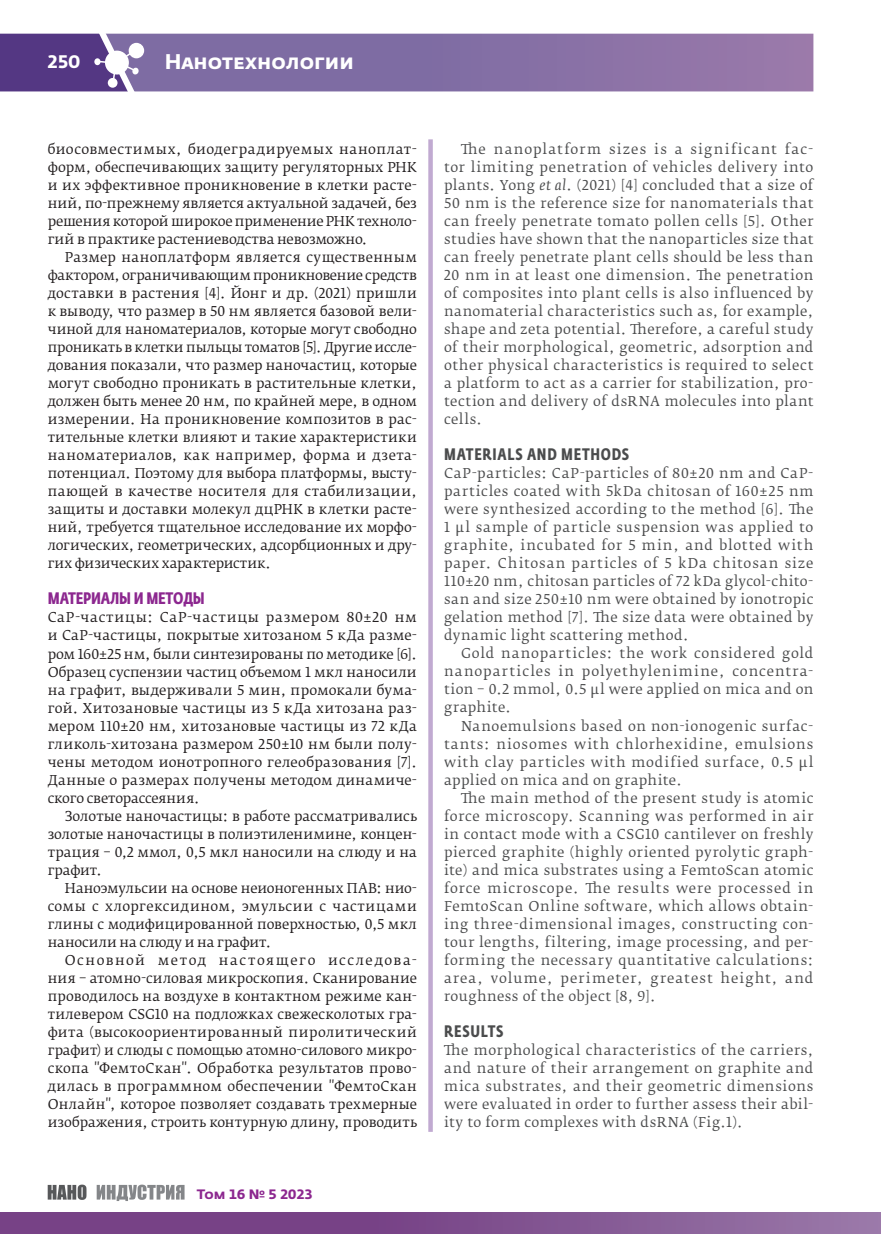
<style>
.page{position:relative;width:881px;height:1234px;background:#fff}
.page>*{position:absolute;margin:0;border:0;box-sizing:border-box;transform-origin:0 0}
.t1{font:700 21px "Fedra Sans Alt Pro";color:#fff}
.t2{font:700 18px "Fedra Sans Alt Pro";color:#fff}
.t3{font:700 16.5px "Fedra Sans Cond Pro";letter-spacing:.045em;color:#4b4c4d}
.t4{font:700 16.5px "Fedra Sans Cond Pro";letter-spacing:-.015em;color:#8c278f}
.t5{font:13.5px/18px "Fedra Serif B Pro";letter-spacing:-.005em;color:#231f20;text-align:justify}
.t6{font:13.5px/18px "Fedra Serif B Pro";letter-spacing:.045em;color:#4b4c4d;text-align:justify}
.t7{font:700 13.5px "Fedra Sans Alt Pro";color:#8c278f}
.s1{font-style:italic}
</style>
<div class="page">
<div style="left:0;top:1211px;width:880px;height:22px;background:linear-gradient(to right,#6e347d,#936fa3)"></div>
<svg style="left:0;top:33px;width:813px;height:59px;background:#846ea4"></svg>
<svg style="left:48px;top:1184px;width:38px;height:15px"></svg>
<svg style="left:97px;top:1184px;width:87px;height:16px"></svg>
<svg style="left:428px;top:139px;width:4px;height:992px;background:#c5b0d4"></svg>
<h2 class="t2" style="left:48px;top:50px;width:34px">250</h2>
<h1 class="t1" style="left:165px;top:48px;width:190px">Нанотехнологии</h1>
<p class="t5" style="left:48px;top:140px;width:370px">биосовместимых, биодеградируемых наноплат&shy;форм, обеспечивающих защиту регуляторных РНК и их эффективное проникновение в клетки расте&shy;ний, по-прежнему является актуальной задачей, без решения которой широкое применение РНК техноло&shy;гий в практике растениеводства невозможно.</p>
<p class="t5" style="left:48px;top:248px;width:371px;text-indent:17px">Размер наноплатформ является существенным фактором, ограничивающим проникновение средств доставки в растения [4]. Йонг и др. (2021) пришли к выводу, что размер в 50 нм является базовой вели&shy;чиной для наноматериалов, которые могут свободно проникать в клетки пыльцы томатов [5]. Другие иссле&shy;дования показали, что размер наночастиц, которые могут свободно проникать в растительные клетки, должен быть менее 20 нм, по крайней мере, в одном измерении. На проникновение композитов в рас&shy;тительные клетки влияют и такие характеристики наноматериалов, как например, форма и дзета&shy;потенциал. Поэтому для выбора платформы, высту&shy;пающей в качестве носителя для стабилизации, защиты и доставки молекул дцРНК в клетки расте&shy;ний, требуется тщательное исследование их морфо&shy;логических, геометрических, адсорбционных и дру&shy;гих физических характеристик.</p>
<p class="t4" style="left:48px;top:588px;width:158px">МАТЕРИАЛЫ И МЕТОДЫ</p>
<p class="t5" style="left:48px;top:608px;width:371px">CaP-частицы: CaP-частицы размером 80±20 нм и CaP-частицы, покрытые хитозаном 5 кДа разме&shy;ром 160±25 нм, были синтезированы по методике [6].<br>Образец суспензии частиц объемом 1 мкл наносили на графит, выдерживали 5 мин, промокали бума&shy;гой. Хитозановые частицы из 5 кДа хитозана раз&shy;мером 110±20 нм, хитозановые частицы из 72 кДа гликоль-хитозана размером 250±10 нм были полу&shy;чены методом ионотропного гелеобразования [7].<br>Данные о размерах получены методом динамиче&shy;ского светорассеяния.</p>
<p class="t5" style="left:48px;top:806px;width:370px;text-indent:17px">Золотые наночастицы: в работе рассматривались золотые наночастицы в полиэтиленимине, концен&shy;трация – 0,2 ммол, 0,5 мкл наносили на слюду и на графит.</p>
<p class="t5" style="left:48px;top:878px;width:371px;text-indent:17px">Наноэмульсии на основе неионогенных ПАВ: нио&shy;сомы с хлоргексидином, эмульсии с частицами глины с модифицированной поверхностью, 0,5 мкл наносили на слюду и на графит.</p>
<p class="t5" style="left:48px;top:950px;width:371px;text-indent:17px">Основной метод настоящего исследова&shy;ния – атомно-силовая микроскопия. Сканирование проводилось на воздухе в контактном режиме кан&shy;тилевером CSG10 на подложках свежесколотых гра&shy;фита (высокоориентированный пиролитический графит) и слюды с помощью атомно-силового микро&shy;скопа "ФемтоСкан". Обработка результатов прово&shy;дилась в программном обеспечении "ФемтоСкан Онлайн", которое позволяет создавать трехмерные изображения, строить контурную длину, проводить</p>
<p class="t7" style="left:197px;top:1185px;width:117px">Том 16 № 5 2023</p>
<p class="t6" style="left:444px;top:140px;width:371px;text-indent:17px">The nanoplatform sizes is a significant fac&shy;tor limiting penetration of vehicles delivery into plants. Yong <span class="s1">et al</span>. (2021) [4] concluded that a size of 50 nm is the reference size for nanomaterials that can freely penetrate tomato pollen cells [5]. Other studies have shown that the nanoparticles size that can freely penetrate plant cells should be less than 20 nm in at least one dimension. The penetration of composites into plant cells is also influenced by nanomaterial characteristics such as, for example, shape and zeta potential. Therefore, a careful study of their morphological, geometric, adsorption and other physical characteristics is required to select a platform to act as a carrier for stabilization, pro&shy;tection and delivery of dsRNA molecules into plant cells.</p>
<p class="t3" style="left:444px;top:444px;width:186px">MATERIALS AND METHODS</p>
<p class="t6" style="left:444px;top:464px;width:371px">CaP-particles: CaP-particles of 80±20 nm and CaP&shy;particles coated with 5kDa chitosan of 160±25 nm were synthesized according to the method [6]. The 1 μl sample of particle suspension was applied to graphite, incubated for 5 min, and blotted with paper. Chitosan particles of 5 kDa chitosan size 110±20 nm, chitosan particles of 72 kDa glycol-chito&shy;san and size 250±10 nm were obtained by ionotropic gelation method [7]. The size data were obtained by dynamic light scattering method.</p>
<p class="t6" style="left:444px;top:644px;width:371px;text-indent:17px">Gold nanoparticles: the work considered gold nanoparticles in polyethylenimine, concentra&shy;tion – 0.2 mmol, 0.5 μl were applied on mica and on graphite.</p>
<p class="t6" style="left:444px;top:716px;width:371px;text-indent:17px">Nanoemulsions based on non-ionogenic surfac&shy;tants: niosomes with chlorhexidine, emulsions with clay particles with modified surface, 0.5 µl applied on mica and on graphite.</p>
<p class="t6" style="left:444px;top:788px;width:371px;text-indent:17px">The main method of the present study is atomic force microscopy. Scanning was performed in air in contact mode with a CSG10 cantilever on freshly pierced graphite (highly oriented pyrolytic graph&shy;ite) and mica substrates using a FemtoScan atomic force microscope. The results were processed in FemtoScan Online software, which allows obtain&shy;ing three-dimensional images, constructing con&shy;tour lengths, filtering, image processing, and per&shy;forming the necessary quantitative calculations: area, volume, perimeter, greatest height, and roughness of the object [8, 9].</p>
<p class="t3" style="left:444px;top:1020px;width:61px">RESULTS</p>
<p class="t6" style="left:444px;top:1040px;width:370px">The morphological characteristics of the carriers, and nature of their arrangement on graphite and mica substrates, and their geometric dimensions were evaluated in order to further assess their abil&shy;ity to form complexes with dsRNA (Fig.1).</p>
</div>
